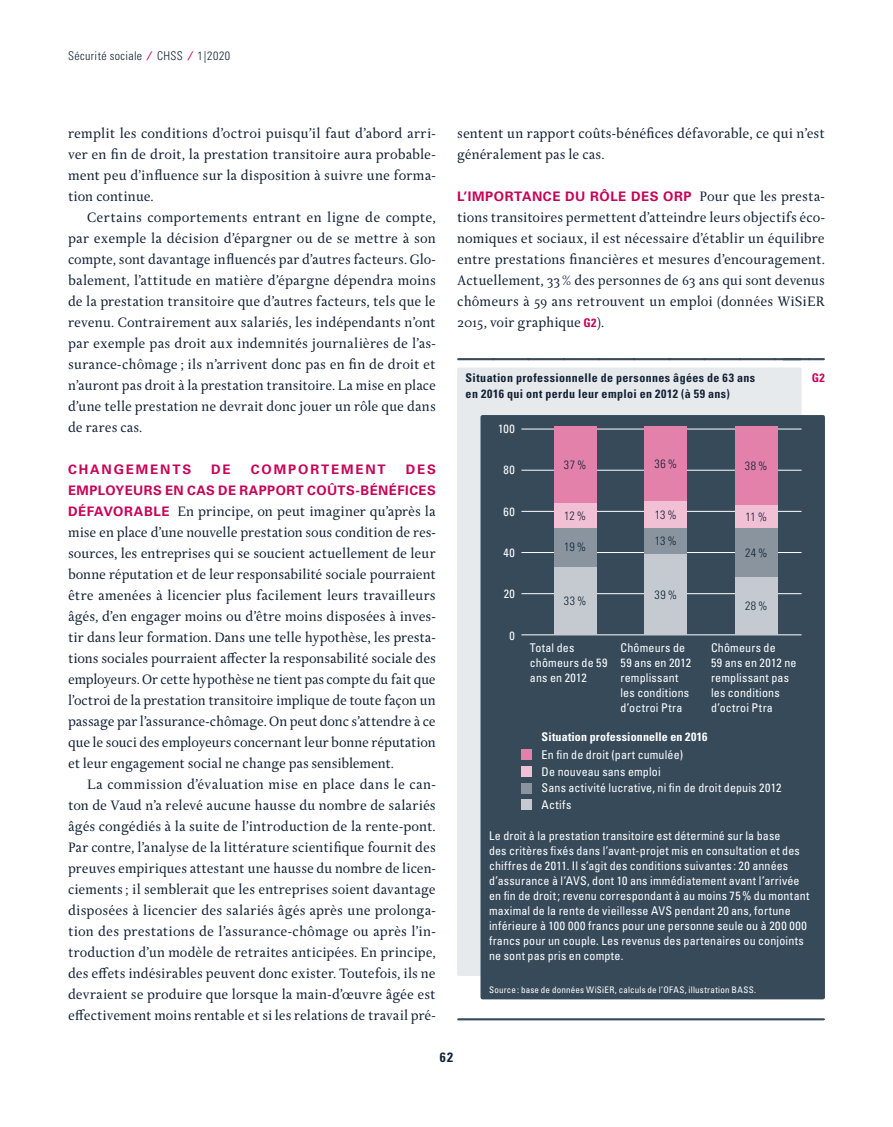
<style>
.page{position:relative;width:893px;height:1127px;background:#fff}
.page>*{position:absolute;margin:0;border:0;box-sizing:border-box;transform-origin:0 0}
._03_Grundtext{font:14.7px/21px "Delicato Pro";letter-spacing:-.005em;color:#122135;text-align:justify}
._02a_Zwischentitel_H{font:14.7px/21px "Delicato Pro";letter-spacing:-.01em;color:#122135;text-align:justify}
.t1{font:700 condensed 13.5px "Univers LT Std";color:#122135}
._02a_Zwischentitel_H-2{font:700 13.2px/21px "Univers LT Std";letter-spacing:.04em;color:#c70458;text-align:right}
._02a_Zwischentitel_H-3{font:700 13.2px "Univers LT Std";letter-spacing:.14em;color:#c70458}
.P__08_Tabelle_Legen{font:condensed 12px/15px "Univers LT Std";letter-spacing:.015em;color:#fff}
.P__08_Tabelle_Grafi{font:700 condensed 12px/15.8px "Univers LT Std";letter-spacing:.03em;color:#122135}
.P__08_Tabelle_links{font:300 condensed 12px "Univers LT Std";letter-spacing:.035em;color:#122135}
.P__08_Tabelle_Legen-2{font:700 condensed 12px "Univers LT Std";letter-spacing:.01em;color:#fff}
.P__08_Tabelle_recht{font:condensed 12px "Univers LT Std";letter-spacing:.055em;color:#fff}
.P__08_Tabelle_Grafi-2{font:700 condensed 12px "Univers LT Std";color:#c70458}
.P__08_Quellenangabe{font:condensed 9px "Univers LT Std";letter-spacing:.025em;color:#fff}
.s1{font-weight:700;font-stretch:normal;color:#c70458}
.s2{font-family:"Univers LT Std";font-weight:700;font-size:13.2px;color:#c70458}
.s3{font-family:"Delicato Pro";font-weight:400;font-size:14.7px;color:#122135}
.s4{font-family:"Univers LT Std";font-weight:700;font-stretch:condensed;font-size:12px;color:#c70458}
</style>
<div class="page">
<div style="left:457px;top:367px;width:344px;height:609px;background:#e7eaec;border-radius:2px"></div>
<div style="left:480px;top:415px;width:345px;height:584px;background:#364a5a;border-radius:2px"></div>
<svg style="left:458px;top:358px;width:366px;height:2px"></svg>
<hr style="left:521px;top:634px;width:280px;height:1px;background:#fff">
<hr style="left:521px;top:593px;width:280px;height:1px;background:#fff">
<hr style="left:521px;top:552px;width:280px;height:1px;background:#fff">
<hr style="left:521px;top:511px;width:280px;height:1px;background:#fff">
<hr style="left:521px;top:470px;width:280px;height:1px;background:#fff">
<hr style="left:521px;top:429px;width:280px;height:1px;background:#fff">
<div style="left:554px;top:566px;width:42px;height:68px;background:#c4cacf"></div>
<div style="left:521px;top:766px;width:11px;height:11px;background:#f1c0d5"></div>
<div style="left:521px;top:799px;width:11px;height:11px;background:#c4cacf"></div>
<div style="left:521px;top:783px;width:11px;height:10px;background:#89949e"></div>
<div style="left:521px;top:749px;width:11px;height:11px;background:#e381ab"></div>
<div style="left:554px;top:527px;width:42px;height:39px;background:#89949e"></div>
<div style="left:554px;top:503px;width:42px;height:24px;background:#f1c0d5"></div>
<div style="left:554px;top:427px;width:42px;height:76px;background:#e381ab"></div>
<div style="left:644px;top:554px;width:43px;height:80px;background:#c4cacf"></div>
<div style="left:735px;top:577px;width:42px;height:57px;background:#c4cacf"></div>
<div style="left:644px;top:527px;width:43px;height:27px;background:#89949e"></div>
<div style="left:644px;top:501px;width:43px;height:26px;background:#f1c0d5"></div>
<div style="left:644px;top:427px;width:43px;height:74px;background:#e381ab"></div>
<div style="left:735px;top:527px;width:42px;height:50px;background:#89949e"></div>
<div style="left:735px;top:505px;width:42px;height:22px;background:#f1c0d5"></div>
<div style="left:735px;top:427px;width:42px;height:78px;background:#e381ab"></div>
<hr style="left:458px;top:1018px;width:366px;height:2px;background:#364a5a">
<p class="P__08_Tabelle_links" style="left:68px;top:48px;width:164px">Sécurité sociale <span class="s1">⁄</span> CHSS <span class="s1">⁄</span> 1|2020</p>
<p class="_03_Grundtext" style="left:68px;top:123px;width:369px">remplit les conditions d’octroi puisqu’il faut d’abord arri&shy;ver en fin de droit, la prestation transitoire aura probable&shy;ment peu d’influence sur la disposition à suivre une forma&shy;tion continue.</p>
<p class="_03_Grundtext" style="left:68px;top:207px;width:369px;text-indent:19px">Certains comportements entrant en ligne de compte, par exemple la décision d’épargner ou de se mettre à son compte, sont davantage influencés par d’autres facteurs. Glo&shy;balement, l’attitude en matière d’épargne dépendra moins de la prestation transitoire que d’autres facteurs, tels que le revenu. Contrairement aux salariés, les indépendants n’ont par exemple pas droit aux indemnités journalières de l’as&shy;surance-chômage ; ils n’arrivent donc pas en fin de droit et n’auront pas droit à la prestation transitoire. La mise en place d’une telle prestation ne devrait donc jouer un rôle que dans de rares cas.</p>
<p class="_02a_Zwischentitel_H-3" style="left:68px;top:462px;width:125px">CHANGEMENTS</p>
<p class="_02a_Zwischentitel_H-2" style="left:211px;top:459px;width:21px">DE</p>
<p class="_02a_Zwischentitel_H-3" style="left:251px;top:462px;width:136px">COMPORTEMENT</p>
<p class="_02a_Zwischentitel_H-2" style="left:68px;top:459px;width:369px">DES<br>EMPLOYEURS EN CAS DE RAPPORT COÛTS-BÉNÉFICES</p>
<p class="_02a_Zwischentitel_H" style="left:68px;top:501px;width:369px"><span class="s2">DÉFAVORABLE</span> En principe, on peut imaginer qu’après la mise en place d’une nouvelle prestation sous condition de res&shy;sources, les entreprises qui se soucient actuellement de leur bonne réputation et de leur responsabilité sociale pourraient être amenées à licencier plus facilement leurs travailleurs âgés, d’en engager moins ou d’être moins disposées à inves&shy;tir dans leur formation. Dans une telle hypothèse, les presta&shy;tions sociales pourraient affecter la responsabilité sociale des employeurs. Or cette hypothèse ne tient pas compte du fait que l’octroi de la prestation transitoire implique de toute façon un passage par l’assurance-chômage. On peut donc s’attendre à ce que le souci des employeurs concernant leur bonne réputation et leur engagement social ne change pas sensiblement.</p>
<p class="_03_Grundtext" style="left:68px;top:774px;width:369px;text-indent:19px">La commission d’évaluation mise en place dans le can&shy;ton de Vaud n’a relevé aucune hausse du nombre de salariés âgés congédiés à la suite de l’introduction de la rente-pont.<br>Par contre, l’analyse de la littérature scientifique fournit des preuves empiriques attestant une hausse du nombre de licen&shy;ciements; il semblerait que les entreprises soient davantage disposées à licencier des salariés âgés après une prolonga&shy;tion des prestations de l’assurance-chômage ou après l’in&shy;troduction d’un modèle de retraites anticipées. En principe, des effets indésirables peuvent donc exister. Toutefois, ils ne devraient se produire que lorsque la main-d’œuvre âgée est effectivement moins rentable et si les relations de travail pré-</p>
<p class="_03_Grundtext" style="left:457px;top:123px;width:369px">sentent un rapport coûts-bénéfices défavorable, ce qui n’est généralement pas le cas.</p>
<p class="_02a_Zwischentitel_H-2" style="left:457px;top:186px;width:369px">L’IMPORTANCE DU RÔLE DES ORP <span class="s3">Pour que les presta-</span></p>
<p class="_02a_Zwischentitel_H" style="left:457px;top:207px;width:369px">tions transitoires permettent d’atteindre leurs objectifs éco&shy;nomiques et sociaux, il est nécessaire d’établir un équilibre entre prestations financières et mesures d’encouragement.<br>Actuellement, 33% des personnes de 63 ans qui sont devenus chômeurs à 59 ans retrouvent un emploi (données WiSiER 2015, voir graphique <span class="s4">G2</span>).</p>
<p class="P__08_Tabelle_Grafi" style="left:466px;top:370px;width:291px">Situation professionnelle de personnes âgées de 63 ans en 2016 qui ont perdu leur emploi en 2012 (à 59 ans)</p>
<p class="P__08_Tabelle_Grafi-2" style="left:812px;top:370px;width:15px">G2</p>
<p class="P__08_Tabelle_recht" style="left:498px;top:421px;width:18px">100</p>
<p class="P__08_Tabelle_recht" style="left:504px;top:462px;width:13px">80</p>
<p class="P__08_Tabelle_links" style="left:564px;top:458px;width:24px">37%</p>
<p class="P__08_Tabelle_links" style="left:654px;top:457px;width:24px">36%</p>
<p class="P__08_Tabelle_links" style="left:745px;top:459px;width:24px">38%</p>
<p class="P__08_Tabelle_recht" style="left:504px;top:504px;width:13px">60</p>
<p class="P__08_Tabelle_links" style="left:564px;top:508px;width:23px">12%</p>
<p class="P__08_Tabelle_links" style="left:655px;top:507px;width:23px">13%</p>
<p class="P__08_Tabelle_links" style="left:745px;top:509px;width:23px">11%</p>
<p class="P__08_Tabelle_recht" style="left:503px;top:545px;width:13px">40</p>
<p class="P__08_Tabelle_links" style="left:564px;top:540px;width:23px">19%</p>
<p class="P__08_Tabelle_links" style="left:655px;top:534px;width:23px">13%</p>
<p class="P__08_Tabelle_links" style="left:745px;top:545px;width:24px">24%</p>
<p class="P__08_Tabelle_recht" style="left:504px;top:586px;width:13px">20</p>
<p class="P__08_Tabelle_recht" style="left:510px;top:628px;width:7px">0</p>
<p class="P__08_Tabelle_links" style="left:564px;top:593px;width:24px">33%</p>
<p class="P__08_Tabelle_links" style="left:654px;top:587px;width:24px">39%</p>
<p class="P__08_Tabelle_links" style="left:745px;top:598px;width:24px">28%</p>
<p class="P__08_Tabelle_Legen" style="left:530px;top:639px;width:79px">Total des chômeurs de 59 ans en 2012</p>
<p class="P__08_Tabelle_Legen" style="left:620px;top:639px;width:72px">Chômeurs de<br>59 ans en 2012 remplissant les conditions d’octroi Ptra</p>
<p class="P__08_Tabelle_Legen" style="left:711px;top:639px;width:87px">Chômeurs de<br>59 ans en 2012 ne remplissant pas les conditions d’octroi Ptra</p>
<p class="P__08_Tabelle_Legen-2" style="left:542px;top:729px;width:167px">Situation professionnelle en 2016</p>
<p class="P__08_Tabelle_Legen" style="left:542px;top:764px;width:121px">De nouveau sans emploi</p>
<p class="P__08_Tabelle_Legen" style="left:542px;top:780px;width:241px">Sans activité lucrative, ni fin de droit depuis 2012</p>
<p class="P__08_Tabelle_Legen" style="left:542px;top:797px;width:31px">Actifs</p>
<p class="P__08_Tabelle_Legen" style="left:542px;top:747px;width:143px">En fin de droit (part cumulée)</p>
<p class="P__08_Tabelle_Legen" style="left:489px;top:828px;width:322px">Le droit à la prestation transitoire est déterminé sur la base<br>des critères fixés dans l’avant-projet mis en consultation et des chiffres de 2011. Il s’agit des conditions suivantes: 20 années d’assurance à l’AVS, dont 10 ans immédiatement avant l’arrivée en fin de droit; revenu correspondant à au moins 75% du montant maximal de la rente de vieillesse AVS pendant 20 ans, fortune inférieure à 100 000 francs pour une personne seule ou à 200 000 francs pour un couple. Les revenus des partenaires ou conjoints ne sont pas pris en compte.</p>
<p class="P__08_Quellenangabe" style="left:489px;top:984px;width:269px">Source: base de données WiSiER, calculs de l’OFAS, illustration BASS.</p>
<p class="t1" style="left:440px;top:1049px;width:15px">62</p>
</div>
